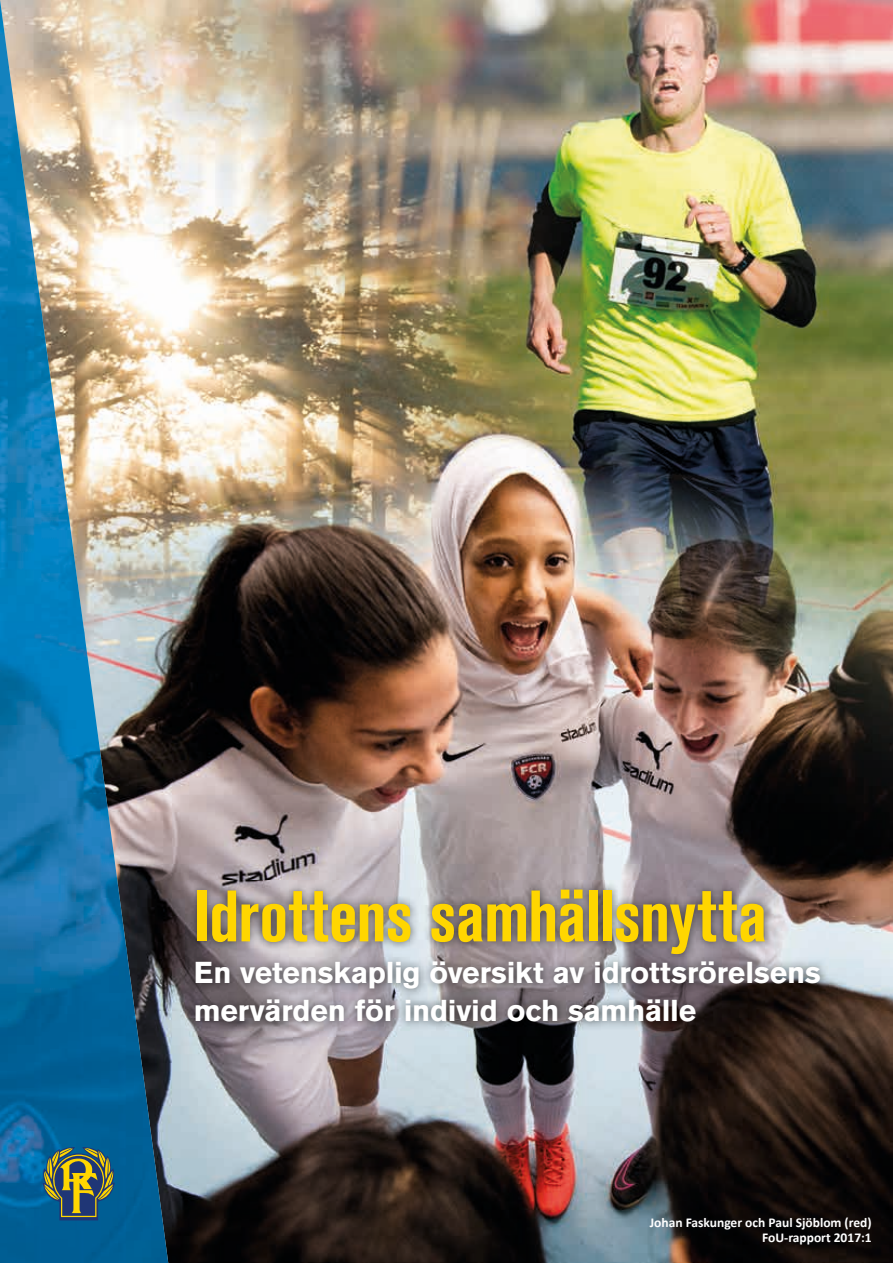
<style>
.page{position:relative;width:893px;height:1263px;background:#fff}
.page>*{position:absolute;margin:0;border:0;box-sizing:border-box;transform-origin:0 0}
.t1{font:700 condensed 72px "Akzidenz Grotesk BE";letter-spacing:-.005em;color:#ffd600}
.t2{font:700 30px/37.5px "Akzidenz Grotesk BE";letter-spacing:-.005em;color:#fff}
.t3{font:700 13.5px/15px "Calibri";color:#fff;text-align:right}
</style>
<div class="page">
<img style="left:42px;top:0;width:851px;height:1263px">
<img style="left:186px;top:880px;width:643px;height:151px">
<img style="left:0;top:0;width:42px;height:1263px">
<img style="left:41px;top:310px;width:43px;height:953px">
<img style="left:84px;top:627px;width:43px;height:636px">
<img style="left:126px;top:947px;width:42px;height:316px">
<svg style="left:43px;top:1147px;width:72px;height:73px;background:#586f5b"></svg>
<h1 class="t1" style="left:194px;top:875px;width:574px">Idrottens samhällsnytta</h1>
<p class="t2" style="left:194px;top:954px;width:628px">En vetenskaplig översikt av idrottsrörelsens mervärden för individ och samhälle</p>
<p class="t3" style="left:650px;top:1214px;width:223px">Johan Faskunger och Paul Sjöblom (red)<br>FoU-rapport 2017:1</p>
</div>
